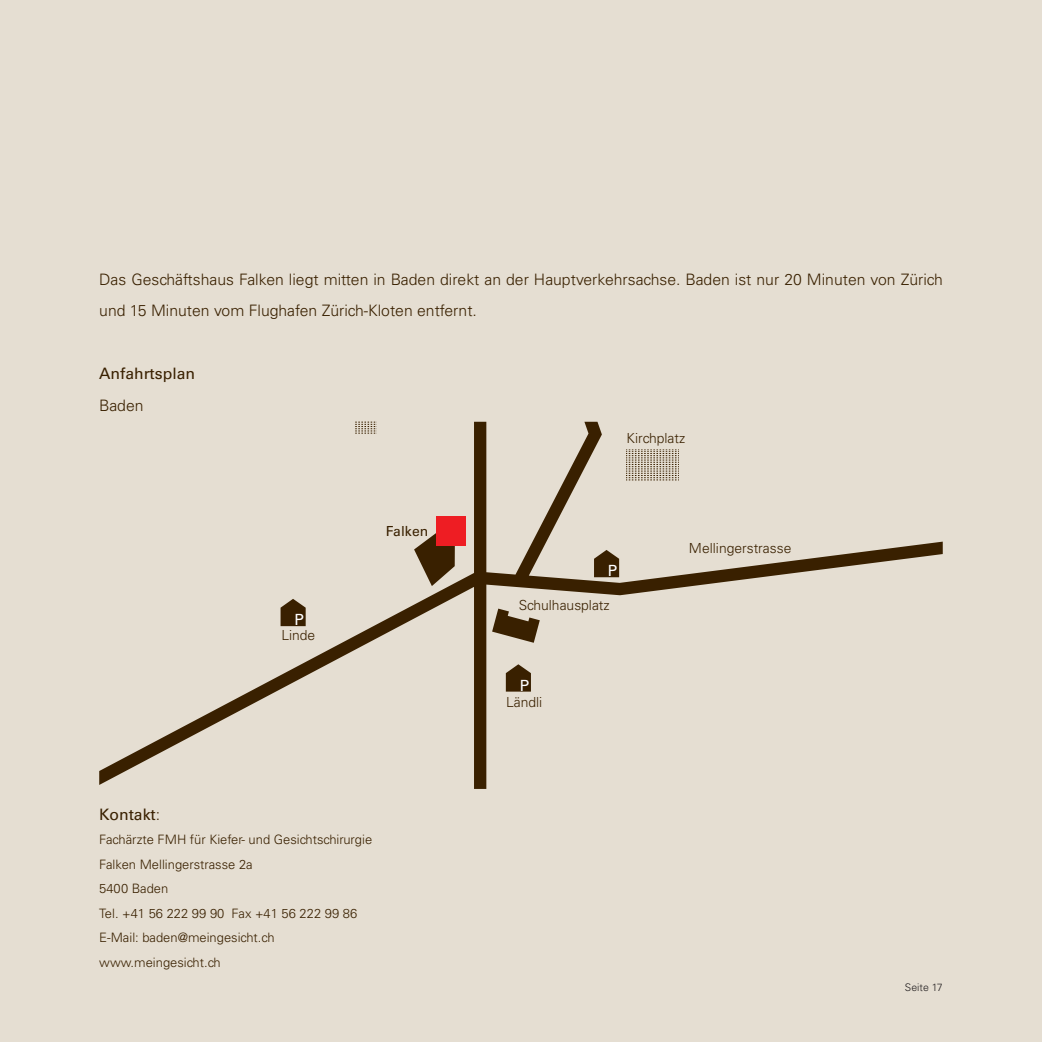
<style>
.page{position:relative;width:1042px;height:1042px;background:#e5ded2}
.page>*{position:absolute;margin:0;border:0;box-sizing:border-box;transform-origin:0 0}
.t1{font:300 15.75px/31.5px "Univers";color:#392000}
.t2{font:15.75px "Univers";color:#392000}
.t3{font:15.4px "Univers";color:#fff}
.t4{font:300 13.83px "Univers";color:#392000}
.t5{font:13.83px "Univers";color:#392000}
.t6{font:300 12.95px "Univers";color:#392000}
.t7{font:300 10.5px "Univers";color:#231f20}
.s1{font-weight:300}
</style>
<div class="page">
<svg style="left:99px;top:422px;width:844px;height:367px"></svg>
<svg style="left:492px;top:608px;width:48px;height:35px"></svg>
<p class="t1" style="left:99px;top:263px;width:845px">Das Geschäftshaus Falken liegt mitten in Baden direkt an der Hauptverkehrsachse. Baden ist nur 20 Minuten von Zürich und 15 Minuten vom Flughafen Zürich-Kloten entfernt.</p>
<p class="t2" style="left:99px;top:364px;width:97px">Anfahrtsplan</p>
<p class="t1" style="left:99px;top:389px;width:46px">Baden</p>
<p class="t3" style="left:294px;top:610px;width:11px">P</p>
<p class="t4" style="left:281px;top:627px;width:35px">Linde</p>
<p class="t5" style="left:386px;top:523px;width:44px">Falken</p>
<p class="t2" style="left:99px;top:805px;width:62px">Kontakt<span class="s1">:</span></p>
<p class="t6" style="left:99px;top:832px;width:274px">Fachärzte FMH für Kiefer- und Gesichtschirurgie</p>
<p class="t6" style="left:99px;top:856px;width:155px">Falken Mellingerstrasse 2a</p>
<p class="t6" style="left:99px;top:881px;width:71px">5400 Baden</p>
<p class="t6" style="left:99px;top:905px;width:259px">Tel. +41 56 222 99 90 Fax +41 56 222 99 86</p>
<p class="t6" style="left:99px;top:930px;width:177px">E-Mail: baden@meingesicht.ch</p>
<p class="t6" style="left:99px;top:954px;width:123px">www.meingesicht.ch</p>
<p class="t4" style="left:626px;top:430px;width:60px">Kirchplatz</p>
<p class="t3" style="left:608px;top:562px;width:11px">P</p>
<p class="t4" style="left:519px;top:597px;width:92px">Schulhausplatz</p>
<p class="t3" style="left:520px;top:676px;width:11px">P</p>
<p class="t4" style="left:506px;top:693px;width:38px">Ländli</p>
<p class="t4" style="left:689px;top:539px;width:104px">Mellingerstrasse</p>
<p class="t7" style="left:905px;top:980px;width:39px">Seite 17</p>
</div>
